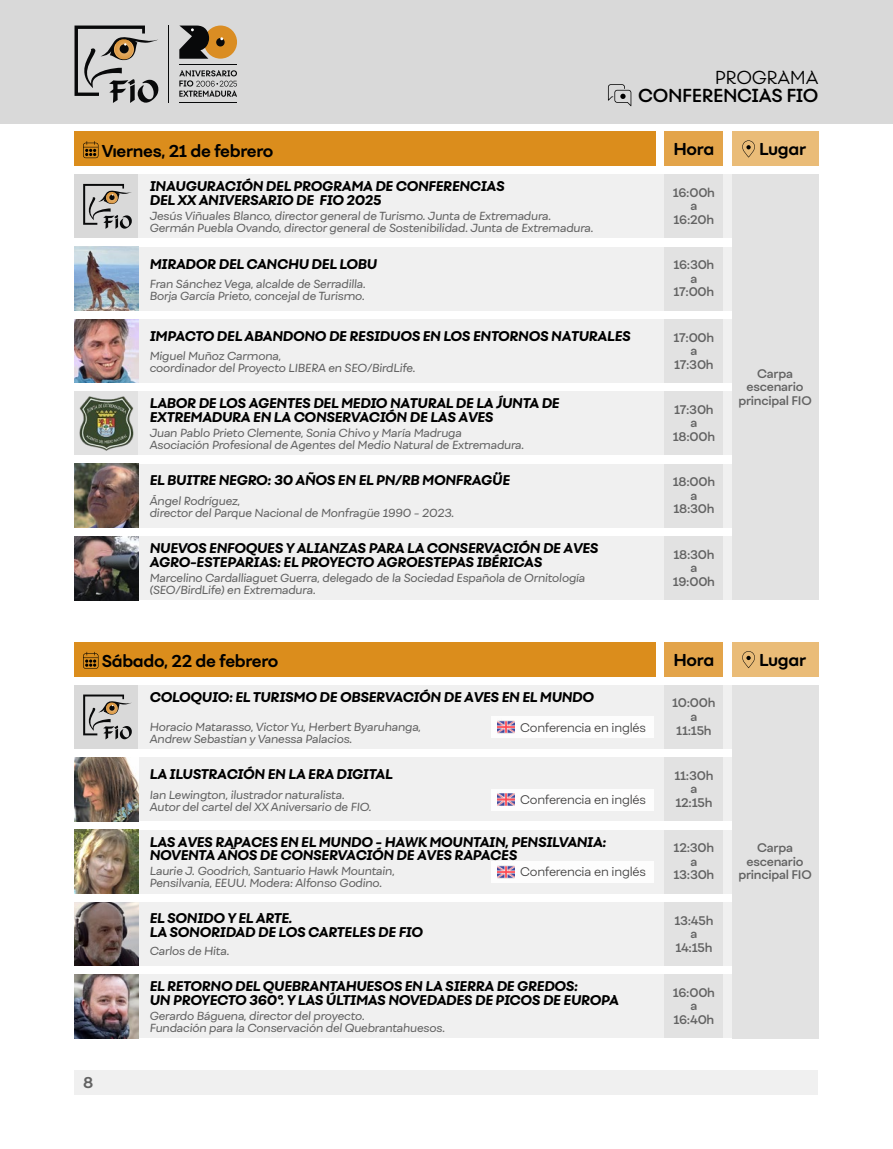
<style>
.page{position:relative;width:893px;height:1149px;background:#fff}
.page>*{position:absolute;margin:0;border:0;box-sizing:border-box;transform-origin:0 0}
.t1{font:600 18px "Fibra One Alt";letter-spacing:-.02em;color:#000}
.t2{font:300 18px "Fibra One Alt";letter-spacing:-.02em;color:#000}
.t3{font:700 16.5px "Fibra One Alt";letter-spacing:-.02em;color:#000}
.t4{font:700 15px "Fibra One";color:#636363}
.t5{font:italic 800 13.5px/13.5px "Fibra One Alt";letter-spacing:-.02em;color:#000}
.t6{font:600 12px/13.5px "Fibra One";letter-spacing:-.02em;color:#636363;text-align:center}
.t7{font:300 12px "Fibra One";letter-spacing:-.02em;color:#3f3e3e}
.t8{font:italic 11.25px/12px "Fibra One";letter-spacing:-.02em;color:#636363}
</style>
<div class="page">
<div style="left:0;top:0;width:893px;height:123px;background:#d9d9d9"></div>
<svg style="left:75px;top:26px;width:83px;height:77px"></svg>
<hr style="left:168px;top:26px;width:1px;height:77px;background:#08090a">
<svg style="left:179px;top:70px;width:58px;height:27px"></svg>
<div style="left:204px;top:26px;width:33px;height:33px;background:#da8d23;border-radius:50%"></div>
<svg style="left:179px;top:26px;width:30px;height:33px"></svg>
<div style="left:216px;top:38px;width:9px;height:8px;background:#08090a;border-radius:50%"></div>
<svg style="left:219px;top:37px;width:4px;height:4px"></svg>
<hr style="left:179px;top:102px;width:58px;height:1px;background:#08090a">
<hr style="left:179px;top:64px;width:58px;height:1px;background:#08090a">
<div style="left:75px;top:1069px;width:743px;height:25px;background:#f0f0f0"></div>
<div style="left:75px;top:132px;width:581px;height:34px;background:#db8d1c"></div>
<svg style="left:83px;top:141px;width:15px;height:17px"></svg>
<div style="left:75px;top:174px;width:743px;height:64px;background:#f0f0f0"></div>
<div style="left:665px;top:174px;width:58px;height:64px;background:#e2e2e2"></div>
<div style="left:75px;top:642px;width:581px;height:34px;background:#db8d1c"></div>
<svg style="left:83px;top:651px;width:15px;height:17px"></svg>
<div style="left:732px;top:642px;width:86px;height:34px;background:#eabc78"></div>
<div style="left:665px;top:642px;width:58px;height:34px;background:#e3a44a"></div>
<div style="left:75px;top:247px;width:743px;height:63px;background:#f0f0f0"></div>
<div style="left:665px;top:247px;width:58px;height:63px;background:#e2e2e2"></div>
<img style="left:75px;top:247px;width:63px;height:63px">
<div style="left:75px;top:319px;width:743px;height:64px;background:#f0f0f0"></div>
<div style="left:665px;top:319px;width:58px;height:64px;background:#e2e2e2"></div>
<img style="left:75px;top:319px;width:63px;height:64px">
<div style="left:75px;top:391px;width:743px;height:64px;background:#f0f0f0"></div>
<div style="left:665px;top:391px;width:58px;height:64px;background:#e2e2e2"></div>
<div style="left:75px;top:463px;width:743px;height:64px;background:#f0f0f0"></div>
<div style="left:665px;top:463px;width:58px;height:64px;background:#e2e2e2"></div>
<img style="left:75px;top:463px;width:63px;height:64px">
<div style="left:75px;top:536px;width:743px;height:64px;background:#f0f0f0"></div>
<div style="left:665px;top:536px;width:58px;height:64px;background:#e2e2e2"></div>
<img style="left:75px;top:536px;width:63px;height:64px">
<div style="left:75px;top:685px;width:743px;height:63px;background:#f0f0f0"></div>
<div style="left:665px;top:685px;width:58px;height:63px;background:#e2e2e2"></div>
<div style="left:75px;top:757px;width:743px;height:64px;background:#f0f0f0"></div>
<div style="left:665px;top:757px;width:58px;height:64px;background:#e2e2e2"></div>
<img style="left:75px;top:757px;width:63px;height:64px">
<div style="left:75px;top:829px;width:743px;height:64px;background:#f0f0f0"></div>
<div style="left:665px;top:829px;width:58px;height:64px;background:#e2e2e2"></div>
<div style="left:75px;top:901px;width:743px;height:64px;background:#f0f0f0"></div>
<div style="left:665px;top:901px;width:58px;height:64px;background:#e2e2e2"></div>
<div style="left:75px;top:974px;width:743px;height:63px;background:#f0f0f0"></div>
<div style="left:665px;top:974px;width:58px;height:63px;background:#e2e2e2"></div>
<div style="left:665px;top:132px;width:58px;height:34px;background:#e3a44a"></div>
<div style="left:732px;top:132px;width:86px;height:34px;background:#eabc78"></div>
<svg style="left:742px;top:140px;width:13px;height:17px"></svg>
<svg style="left:742px;top:651px;width:13px;height:17px"></svg>
<div style="left:732px;top:174px;width:86px;height:426px;background:#e2e2e2"></div>
<div style="left:732px;top:685px;width:86px;height:352px;background:#e2e2e2"></div>
<img style="left:75px;top:901px;width:63px;height:64px">
<div style="left:75px;top:391px;width:63px;height:64px;background:#e2e2e2"></div>
<img style="left:79px;top:396px;width:55px;height:55px">
<div style="left:492px;top:788px;width:162px;height:22px;background:#fdfdfd"></div>
<img style="left:497px;top:793px;width:18px;height:13px">
<svg style="left:608px;top:84px;width:23px;height:22px"></svg>
<div style="left:75px;top:685px;width:63px;height:63px;background:#d9d9d9"></div>
<svg style="left:83px;top:694px;width:49px;height:45px"></svg>
<img style="left:75px;top:829px;width:63px;height:64px">
<div style="left:75px;top:174px;width:63px;height:64px;background:#d9d9d9"></div>
<svg style="left:83px;top:184px;width:49px;height:45px"></svg>
<img style="left:75px;top:974px;width:63px;height:63px">
<div style="left:492px;top:860px;width:162px;height:22px;background:#fdfdfd"></div>
<img style="left:497px;top:865px;width:18px;height:14px">
<div style="left:492px;top:716px;width:162px;height:22px;background:#fdfdfd"></div>
<img style="left:497px;top:720px;width:18px;height:14px">
<h1 class="t2" style="left:715px;top:66px;width:105px">PROGRAMA</h1>
<h1 class="t1" style="left:638px;top:84px;width:182px">CONFERENCIAS FIO</h1>
<h2 class="t3" style="left:102px;top:140px;width:173px">Viernes, 21 de febrero</h2>
<p class="t5" style="left:149px;top:180px;width:356px">INAUGURACIÓN DEL PROGRAMA DE CONFERENCIAS<br>DEL XX ANIVERSARIO DE FIO 2025</p>
<p class="t8" style="left:149px;top:210px;width:445px">Jesús Viñuales Blanco, director general de Turismo. Junta de Extremadura.<br>Germán Puebla Ovando, director general de Sostenibilidad. Junta de Extremadura.</p>
<p class="t5" style="left:149px;top:257px;width:229px">MIRADOR DEL CANCHU DEL LOBU</p>
<p class="t8" style="left:149px;top:277px;width:218px">Fran Sánchez Vega, alcalde de Serradilla.<br>Borja García Prieto, concejal de Turismo.</p>
<p class="t5" style="left:149px;top:329px;width:482px">IMPACTO DEL ABANDONO DE RESIDUOS EN LOS ENTORNOS NATURALES</p>
<p class="t8" style="left:149px;top:349px;width:267px">Miguel Muñoz Carmona,<br>coordinador del Proyecto LIBERA en SEO/BirdLife.</p>
<p class="t5" style="left:149px;top:396px;width:411px">LABOR DE LOS AGENTES DEL MEDIO NATURAL DE LA JUNTA DE<br>EXTREMADURA EN LA CONSERVACIÓN DE LAS AVES</p>
<p class="t8" style="left:149px;top:426px;width:376px">Juan Pablo Prieto Clemente, Sonia Chivo y María Madruga<br>Asociación Profesional de Agentes del Medio Natural de Extremadura.</p>
<p class="t5" style="left:149px;top:473px;width:362px">EL BUITRE NEGRO: 30 AÑOS EN EL PN/RB MONFRAGÜE</p>
<p class="t8" style="left:149px;top:494px;width:306px">Ángel Rodríguez,<br>director del Parque Nacional de Monfragüe 1990 - 2023.</p>
<p class="t5" style="left:149px;top:541px;width:450px">NUEVOS ENFOQUES Y ALIANZAS PARA LA CONSERVACIÓN DE AVES<br>AGRO-ESTEPARIAS: EL PROYECTO AGROESTEPAS IBÉRICAS</p>
<p class="t8" style="left:149px;top:571px;width:437px">Marcelino Cardalliaguet Guerra, delegado de la Sociedad Española de Ornitología (SEO/BirdLife) en Extremadura.</p>
<h2 class="t3" style="left:674px;top:139px;width:42px">Hora</h2>
<h2 class="t3" style="left:759px;top:139px;width:48px">Lugar</h2>
<p class="t6" style="left:673px;top:185px;width:44px">16:00h a<br>16:20h</p>
<p class="t6" style="left:673px;top:258px;width:42px">16:30h a<br>17:00h</p>
<p class="t6" style="left:673px;top:330px;width:42px">17:00h a<br>17:30h</p>
<p class="t6" style="left:673px;top:402px;width:44px">17:30h a<br>18:00h</p>
<p class="t6" style="left:673px;top:475px;width:44px">18:00h a<br>18:30h</p>
<p class="t6" style="left:673px;top:547px;width:44px">18:30h a<br>19:00h</p>
<p class="t6" style="left:738px;top:366px;width:75px">Carpa escenario principal FIO</p>
<h2 class="t3" style="left:102px;top:650px;width:178px">Sábado, 22 de febrero</h2>
<h2 class="t3" style="left:674px;top:649px;width:42px">Hora</h2>
<h2 class="t3" style="left:759px;top:649px;width:48px">Lugar</h2>
<p class="t5" style="left:149px;top:690px;width:446px">COLOQUIO: EL TURISMO DE OBSERVACIÓN DE AVES EN EL MUNDO</p>
<p class="t8" style="left:149px;top:720px;width:273px">Horacio Matarasso, Victor Yu, Herbert Byaruhanga,<br>Andrew Sebastian y Vanessa Palacios.</p>
<p class="t7" style="left:520px;top:719px;width:127px">Conferencia en inglés</p>
<p class="t5" style="left:149px;top:766px;width:245px">LA ILUSTRACIÓN EN LA ERA DIGITAL</p>
<p class="t8" style="left:149px;top:788px;width:223px">Ian Lewington, ilustrador naturalista.<br>Autor del cartel del XX Aniversario de FIO.</p>
<p class="t7" style="left:520px;top:792px;width:127px">Conferencia en inglés</p>
<p class="t5" style="left:149px;top:834px;width:458px">LAS AVES RAPACES EN EL MUNDO - HAWK MOUNTAIN, PENSILVANIA:<br>NOVENTA AÑOS DE CONSERVACIÓN DE AVES RAPACES</p>
<p class="t8" style="left:149px;top:864px;width:247px">Laurie J. Goodrich, Santuario Hawk Mountain,<br>Pensilvania, EEUU. Modera: Alfonso Godino.</p>
<p class="t7" style="left:520px;top:864px;width:127px">Conferencia en inglés</p>
<p class="t5" style="left:149px;top:911px;width:275px">EL SONIDO Y EL ARTE.<br>LA SONORIDAD DE LOS CARTELES DE FIO</p>
<p class="t8" style="left:149px;top:944px;width:81px">Carlos de Hita.</p>
<p class="t5" style="left:149px;top:979px;width:471px">EL RETORNO DEL QUEBRANTAHUESOS EN LA SIERRA DE GREDOS:<br>UN PROYECTO 360º. Y LAS ÚLTIMAS NOVEDADES DE PICOS DE EUROPA</p>
<p class="t8" style="left:149px;top:1009px;width:297px">Gerardo Báguena, director del proyecto.<br>Fundación para la Conservación del Quebrantahuesos.</p>
<p class="t6" style="left:672px;top:696px;width:45px">10:00h a<br>11:15h</p>
<p class="t6" style="left:674px;top:768px;width:41px">11:30h a<br>12:15h</p>
<p class="t6" style="left:673px;top:840px;width:42px">12:30h a<br>13:30h</p>
<p class="t6" style="left:674px;top:913px;width:41px">13:45h a<br>14:15h</p>
<p class="t6" style="left:673px;top:985px;width:44px">16:00h a<br>16:40h</p>
<p class="t6" style="left:738px;top:840px;width:75px">Carpa escenario principal FIO</p>
<h3 class="t4" style="left:83px;top:1072px;width:12px">8</h3>
</div>
